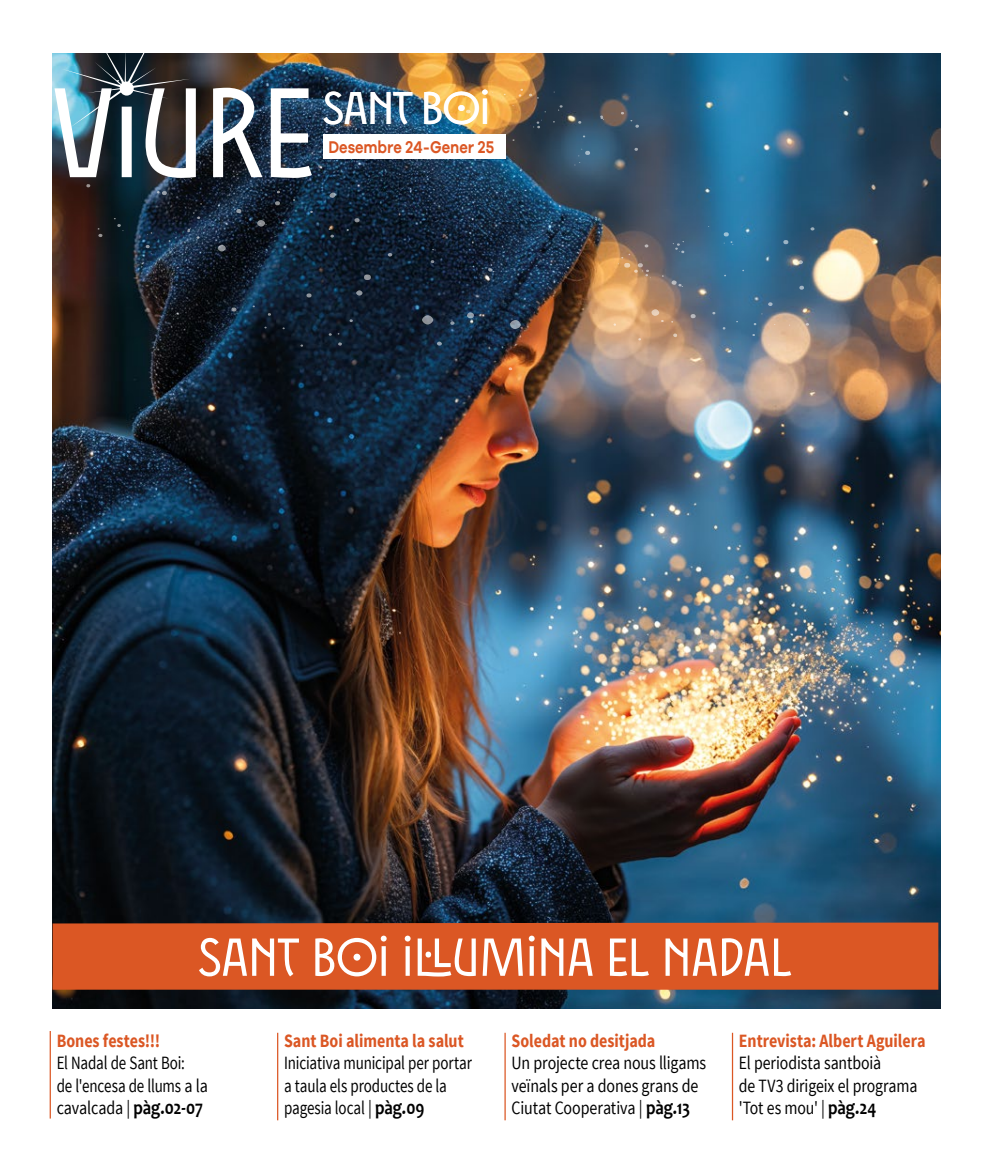
<style>
.page{position:relative;width:993px;height:1170px;background:#fff}
.page>*{position:absolute;margin:0;border:0;box-sizing:border-box;transform-origin:0 0}
.t1{font:125px "Santboiana Sans";letter-spacing:-.02em;color:#fff}
.t2{font:52.5px "Santboiana Sans";letter-spacing:-.01em;color:#fff}
.t3{font:45px "Santboiana Sans";letter-spacing:-.02em;color:#fff;scale:1.05 1}
.t4{font:18.75px/22.5px "Source Sans Pro";letter-spacing:-.01em;color:#000;scale:.8 1}
.t5{font:700 18.75px "Source Sans Pro";color:#db5724;scale:.85 1}
.t6{font:18.75px/22.5px "Source Sans Pro";letter-spacing:-.01em;color:#000;scale:.85 1}
.t7{font:18.75px/22.5px "Source Sans Pro";letter-spacing:-.01em;color:#000;scale:.84 1}
.t8{font:600 17.5px "Galano Grotesque";letter-spacing:-.005em;color:#db5724;scale:.85 1}
.s1{font-family:"Candara";font-weight:700;font-size:20px}
</style>
<div class="page">
<hr style="left:504px;top:1032px;width:1px;height:88px;background:#db5724">
<hr style="left:731px;top:1032px;width:1px;height:88px;background:#db5724">
<hr style="left:50px;top:1030px;width:1px;height:88px;background:#db5724">
<hr style="left:277px;top:1032px;width:1px;height:88px;background:#db5724">
<img style="left:53px;top:53px;width:886px;height:954px">
<div style="left:323px;top:134px;width:182px;height:24px;background:#fff"></div>
<svg style="left:810px;top:227px;width:4px;height:3px"></svg>
<svg style="left:329px;top:192px;width:7px;height:6px"></svg>
<svg style="left:218px;top:245px;width:8px;height:6px"></svg>
<svg style="left:231px;top:307px;width:5px;height:4px"></svg>
<svg style="left:306px;top:293px;width:5px;height:4px"></svg>
<svg style="left:328px;top:333px;width:11px;height:2px"></svg>
<svg style="left:338px;top:342px;width:4px;height:3px"></svg>
<svg style="left:349px;top:319px;width:4px;height:3px"></svg>
<svg style="left:356px;top:290px;width:6px;height:5px"></svg>
<svg style="left:364px;top:274px;width:7px;height:6px"></svg>
<svg style="left:387px;top:253px;width:5px;height:3px"></svg>
<svg style="left:422px;top:315px;width:11px;height:9px"></svg>
<svg style="left:430px;top:260px;width:4px;height:3px"></svg>
<svg style="left:437px;top:341px;width:5px;height:4px"></svg>
<svg style="left:450px;top:321px;width:4px;height:4px"></svg>
<svg style="left:467px;top:312px;width:7px;height:6px"></svg>
<svg style="left:488px;top:268px;width:6px;height:4px"></svg>
<svg style="left:508px;top:367px;width:4px;height:3px"></svg>
<svg style="left:510px;top:320px;width:10px;height:9px"></svg>
<svg style="left:147px;top:232px;width:5px;height:3px"></svg>
<svg style="left:184px;top:170px;width:8px;height:10px"></svg>
<svg style="left:236px;top:209px;width:5px;height:4px"></svg>
<svg style="left:257px;top:220px;width:9px;height:6px"></svg>
<svg style="left:275px;top:201px;width:5px;height:4px"></svg>
<svg style="left:328px;top:228px;width:6px;height:9px"></svg>
<svg style="left:354px;top:218px;width:5px;height:4px"></svg>
<svg style="left:86px;top:184px;width:4px;height:3px"></svg>
<svg style="left:98px;top:228px;width:4px;height:9px"></svg>
<svg style="left:114px;top:218px;width:9px;height:13px"></svg>
<svg style="left:146px;top:245px;width:6px;height:9px"></svg>
<svg style="left:157px;top:191px;width:10px;height:4px"></svg>
<svg style="left:187px;top:228px;width:12px;height:11px"></svg>
<svg style="left:193px;top:212px;width:7px;height:7px"></svg>
<svg style="left:673px;top:333px;width:4px;height:4px"></svg>
<svg style="left:651px;top:309px;width:12px;height:13px"></svg>
<svg style="left:671px;top:280px;width:11px;height:7px"></svg>
<svg style="left:690px;top:314px;width:5px;height:4px"></svg>
<svg style="left:723px;top:232px;width:10px;height:13px"></svg>
<svg style="left:767px;top:302px;width:5px;height:4px"></svg>
<svg style="left:783px;top:240px;width:5px;height:4px"></svg>
<svg style="left:798px;top:260px;width:4px;height:4px"></svg>
<svg style="left:799px;top:286px;width:4px;height:3px"></svg>
<svg style="left:617px;top:254px;width:33px;height:24px"></svg>
<svg style="left:644px;top:244px;width:4px;height:3px"></svg>
<svg style="left:672px;top:241px;width:12px;height:12px"></svg>
<svg style="left:466px;top:110px;width:4px;height:3px"></svg>
<svg style="left:533px;top:120px;width:9px;height:8px"></svg>
<svg style="left:557px;top:105px;width:5px;height:6px"></svg>
<svg style="left:574px;top:162px;width:6px;height:3px"></svg>
<svg style="left:578px;top:149px;width:12px;height:7px"></svg>
<svg style="left:600px;top:115px;width:3px;height:5px"></svg>
<svg style="left:630px;top:120px;width:8px;height:8px"></svg>
<svg style="left:518px;top:89px;width:5px;height:7px"></svg>
<svg style="left:529px;top:94px;width:9px;height:5px"></svg>
<svg style="left:61px;top:53px;width:129px;height:75px"></svg>
<div style="left:53px;top:922px;width:885px;height:67px;background:#db5724"></div>
<h1 class="t1" style="left:51px;top:62px;width:265px">VIURE</h1>
<h3 class="t3" style="left:323px;top:83px;width:161px">SANT BOI</h3>
<p class="t8" style="left:328px;top:137px;width:196px">Desembre 24-Gener 25</p>
<h2 class="t2" style="left:198px;top:927px;width:595px">SANT BOI IL·LUMINA EL NADAL</h2>
<p class="t5" style="left:57px;top:1028px;width:123px">Bones festes!!!</p>
<p class="t4" style="left:57px;top:1052px;width:190px">El Nadal de Sant Boi:<br>de l'encesa de llums a la cavalcada | <span class="s1">pàg.02-07</span></p>
<p class="t5" style="left:284px;top:1028px;width:213px">Sant Boi alimenta la salut</p>
<p class="t4" style="left:284px;top:1052px;width:236px">Iniciativa municipal per portar a taula els productes de la pagesia local | <span class="s1">pàg.09</span></p>
<p class="t5" style="left:511px;top:1028px;width:171px">Soledat no desitjada</p>
<p class="t6" style="left:511px;top:1052px;width:230px">Un projecte crea nous lligams veïnals per a dones grans de<br>Ciutat Cooperativa | <span class="s1">pàg.13</span></p>
<p class="t5" style="left:738px;top:1028px;width:221px">Entrevista: Albert Aguilera</p>
<p class="t7" style="left:738px;top:1052px;width:214px">El periodista santboià<br>de TV3 dirigeix el programa 'Tot es mou' | <span class="s1">pàg.24</span></p>
</div>
